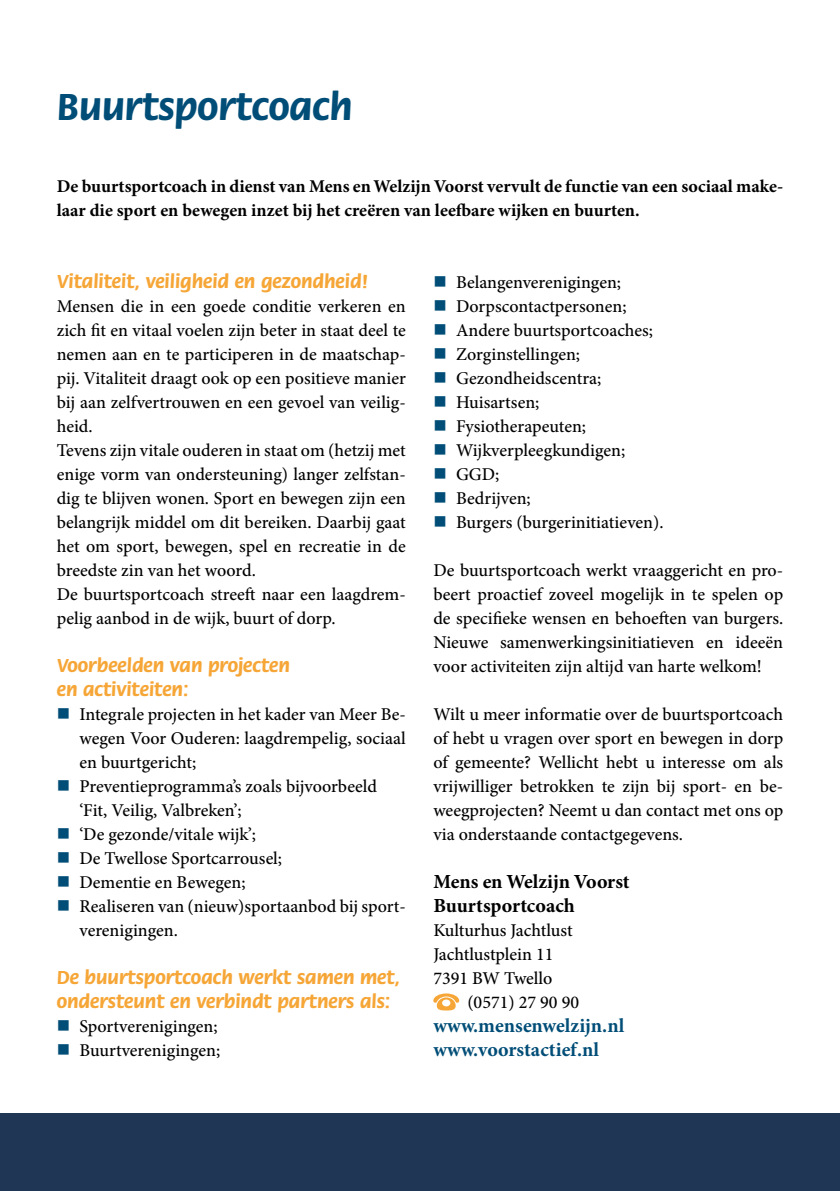
<style>
.page{position:relative;width:840px;height:1191px;background:#fff}
.page>*{position:absolute;margin:0;border:0;box-sizing:border-box;transform-origin:0 0}
.t1{font:700 40px "Flora";color:#004d77}
.t2{font:700 20px/24px "Flora";color:#f6a637}
.t3{font:700 20px/24px "Minion Pro";color:#004d77}
.t4{font:700 20px/24px "Minion Pro";color:#000}
.t5{font:500 18px/24px "Minion Pro";color:#000}
.t6{font:700 18px/24px "Minion Pro";color:#000}
.s1{color:#004d77}
</style>
<div class="page">
<svg style="left:433px;top:993px;width:26px;height:17px"></svg>
<div style="left:0;top:1113px;width:839px;height:78px;background:#1f3655"></div>
<h1 class="t1" style="left:57px;top:85px;width:297px">Buurtsportcoach</h1>
<p class="t6" style="left:57px;top:175px;width:727px">De buurtsportcoach in dienst van Mens en Welzijn Voorst vervult de functie van een sociaal make&shy;laar die sport en bewegen inzet bij het creëren van leefbare wijken en buurten.</p>
<p class="t2" style="left:57px;top:270px;width:313px">Vitaliteit, veiligheid en gezondheid!</p>
<p class="t5" style="left:57px;top:294px;width:350px">Mensen die in een goede conditie verkeren en zich fit en vitaal voelen zijn beter in staat deel te nemen aan en te participeren in de maatschap&shy;pij. Vitaliteit draagt ook op een positieve manier bij aan zelfvertrouwen en een gevoel van veilig&shy;heid.<br>Tevens zijn vitale ouderen in staat om (hetzij met enige vorm van ondersteuning) langer zelfstan&shy;dig te blijven wonen. Sport en bewegen zijn een belangrijk middel om dit bereiken. Daarbij gaat het om sport, bewegen, spel en recreatie in de breedste zin van het woord.<br>De buurtsportcoach streeft naar een laagdrem&shy;pelig aanbod in de wijk, buurt of dorp.</p>
<p class="t2" style="left:57px;top:654px;width:235px">Voorbeelden van projecten en activiteiten:</p>
<p class="t5" style="left:79px;top:702px;width:328px;text-align:justify;text-indent:-23px"><span class="s1">■</span> Integrale projecten in het kader van Meer Be&shy;wegen Voor Ouderen: laagdrempelig, sociaal en buurtgericht;</p>
<p class="t5" style="left:79px;top:774px;width:299px;text-indent:-23px"><span class="s1">■</span> Preventieprogramma’s zoals bijvoorbeeld ‘Fit, Veilig, Valbreken’;</p>
<p class="t5" style="left:57px;top:822px;width:201px"><span class="s1">■</span> ‘De gezonde/vitale wijk’;</p>
<p class="t5" style="left:57px;top:846px;width:227px"><span class="s1">■</span> De Twellose Sportcarrousel;</p>
<p class="t5" style="left:57px;top:870px;width:190px"><span class="s1">■</span> Dementie en Bewegen;</p>
<p class="t5" style="left:79px;top:894px;width:327px;text-indent:-23px"><span class="s1">■</span> Realiseren van (nieuw)sportaanbod bij sport&shy;verenigingen.</p>
<p class="t2" style="left:57px;top:966px;width:344px">De buurtsportcoach werkt samen met, ondersteunt en verbindt partners als:</p>
<p class="t5" style="left:57px;top:1014px;width:162px"><span class="s1">■</span> Sportverenigingen;</p>
<p class="t5" style="left:57px;top:1038px;width:165px"><span class="s1">■</span> Buurtverenigingen;</p>
<p class="t5" style="left:433px;top:270px;width:189px"><span class="s1">■</span> Belangenverenigingen;</p>
<p class="t5" style="left:433px;top:294px;width:194px"><span class="s1">■</span> Dorpscontactpersonen;</p>
<p class="t5" style="left:433px;top:318px;width:221px"><span class="s1">■</span> Andere buurtsportcoaches;</p>
<p class="t5" style="left:433px;top:342px;width:148px"><span class="s1">■</span> Zorginstellingen;</p>
<p class="t5" style="left:433px;top:366px;width:169px"><span class="s1">■</span> Gezondheidscentra;</p>
<p class="t5" style="left:433px;top:390px;width:108px"><span class="s1">■</span> Huisartsen;</p>
<p class="t5" style="left:433px;top:414px;width:154px"><span class="s1">■</span> Fysiotherapeuten;</p>
<p class="t5" style="left:433px;top:438px;width:193px"><span class="s1">■</span> Wijkverpleegkundigen;</p>
<p class="t5" style="left:433px;top:462px;width:67px"><span class="s1">■</span> GGD;</p>
<p class="t5" style="left:433px;top:486px;width:99px"><span class="s1">■</span> Bedrijven;</p>
<p class="t5" style="left:433px;top:510px;width:232px"><span class="s1">■</span> Burgers (burgerinitiatieven).</p>
<p class="t5" style="left:433px;top:558px;width:351px;text-align:justify">De buurtsportcoach werkt vraaggericht en pro&shy;beert proactief zoveel mogelijk in te spelen op de specifieke wensen en behoeften van burgers.<br>Nieuwe samenwerkingsinitiatieven en ideeën voor activiteiten zijn altijd van harte welkom!</p>
<p class="t5" style="left:433px;top:702px;width:351px;text-align:justify">Wilt u meer informatie over de buurtsportcoach of hebt u vragen over sport en bewegen in dorp of gemeente? Wellicht hebt u interesse om als vrijwilliger betrokken te zijn bij sport- en be&shy;weegprojecten? Neemt u dan contact met ons op via onderstaande contactgegevens.</p>
<p class="t4" style="left:433px;top:870px;width:198px">Mens en Welzijn Voorst<br>Buurtsportcoach</p>
<p class="t5" style="left:433px;top:918px;width:141px">Kulturhus Jachtlust<br>Jachtlustplein 11<br>7391 BW Twello</p>
<p class="t5" style="left:467px;top:990px;width:113px">(0571) 27 90 90</p>
<p class="t3" style="left:433px;top:1014px;width:192px">www.mensenwelzijn.nl www.voorstactief.nl</p>
</div>
